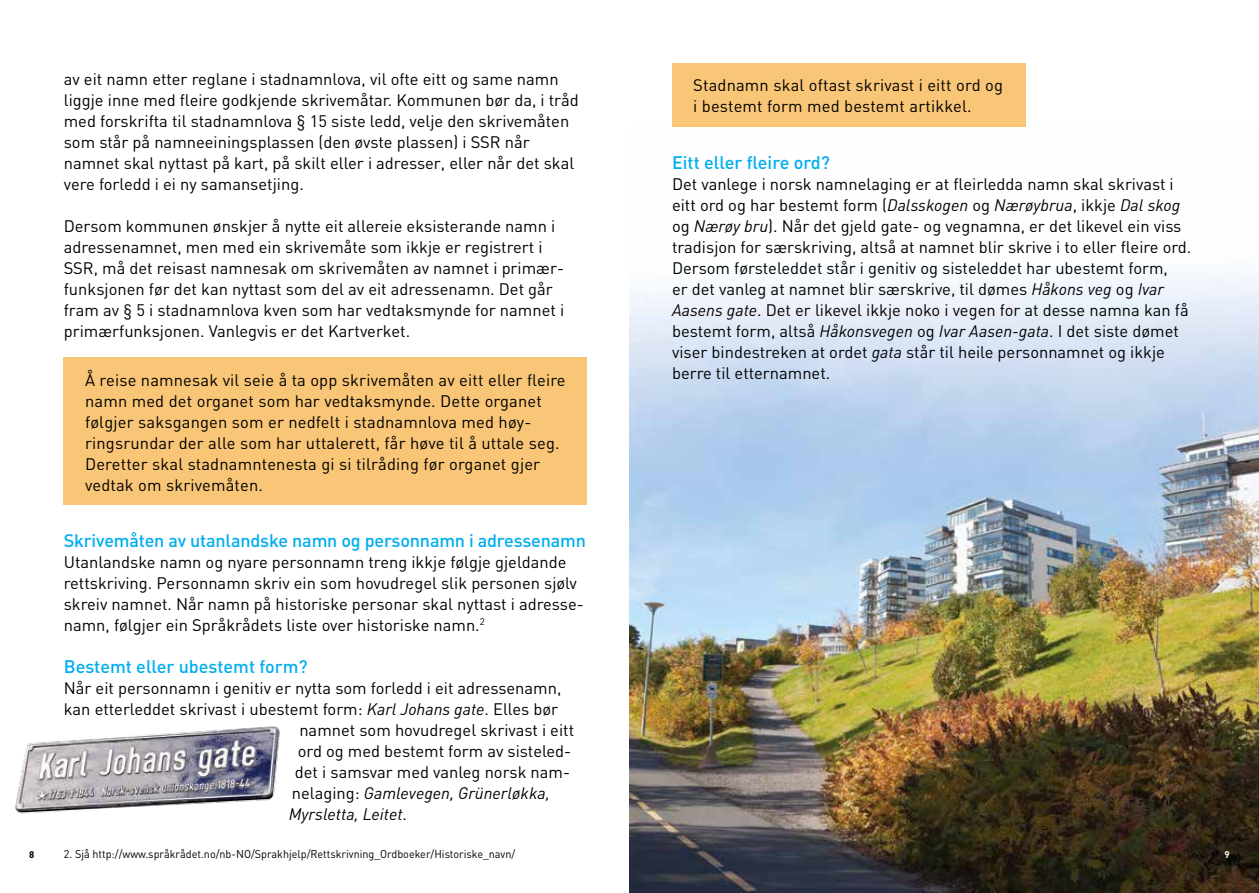
<style>
.page{position:relative;width:1259px;height:893px;background:#fff}
.page>*{position:absolute;margin:0;border:0;box-sizing:border-box;transform-origin:0 0}
.t1{font:500 18px "DIN";letter-spacing:-.01em;color:#00aeef}
.t2{font:16.5px/21px "DIN";color:#000}
.t3{font:italic 16.5px "DIN";color:#000}
.t4{font:11.25px "DIN";color:#000;scale:.96 1}
.t5{font:700 9.6px "DIN";color:#000}
.t6{font:700 9.6px "DIN";color:#fff}
.s1{font-style:italic}
.s2{font-style:normal}
</style>
<div class="page">
<img style="left:629px;top:270px;width:630px;height:623px">
<div style="left:672px;top:64px;width:353px;height:63px;background:#f9c677"></div>
<img style="left:15px;top:726px;width:265px;height:88px">
<div style="left:64px;top:358px;width:523px;height:147px;background:#f9c677"></div>
<p class="t2" style="left:64px;top:68px;width:516px">av eit namn etter reglane i stadnamnlova, vil ofte eitt og same namn liggje inne med fleire godkjende skrivemåtar. Kommunen bør da, i tråd med forskrifta til stadnamnlova § 15 siste ledd, velje den skrivemåten som står på namneeiningsplassen (den øvste plassen) i SSR når namnet skal nyttast på kart, på skilt eller i adresser, eller når det skal vere forledd i ei ny samansetjing.</p>
<p class="t2" style="left:64px;top:215px;width:502px">Dersom kommunen ønskjer å nytte eit allereie eksisterande namn i adressenamnet, men med ein skrivemåte som ikkje er registrert i SSR, må det reisast namnesak om skrivemåten av namnet i primær&shy;funksjonen før det kan nyttast som del av eit adressenamn. Det går fram av § 5 i stadnamnlova kven som har vedtaksmynde for namnet i primærfunksjonen. Vanlegvis er det Kartverket.</p>
<p class="t2" style="left:85px;top:369px;width:482px">Å reise namnesak vil seie å ta opp skrivemåten av eitt eller fleire namn med det organet som har vedtaksmynde. Dette organet følgjer saksgangen som er nedfelt i stadnamnlova med høy&shy;ringsrundar der alle som har uttalerett, får høve til å uttale seg.<br>Deretter skal stadnamntenesta gi si tilråding før organet gjer vedtak om skrivemåten.</p>
<p class="t1" style="left:64px;top:529px;width:523px">Skrivemåten av utanlandske namn og personnamn i adressenamn</p>
<p class="t2" style="left:64px;top:551px;width:521px">Utanlandske namn og nyare personnamn treng ikkje følgje gjeldande rettskriving. Personnamn skriv ein som hovudregel slik personen sjølv skreiv namnet. Når namn på historiske personar skal nyttast i adresse&shy;namn, følgjer ein Språkrådets liste over historiske namn.<sup>2</sup></p>
<p class="t1" style="left:64px;top:655px;width:245px">Bestemt eller ubestemt form?</p>
<p class="t2" style="left:64px;top:677px;width:499px">Når eit personnamn i genitiv er nytta som forledd i eit adressenamn,</p>
<p class="t2" style="left:64px;top:698px;width:496px">kan etterleddet skrivast i ubestemt form: <span class="s1">Karl Johans gate</span>. Elles bør</p>
<p class="t2" style="left:299px;top:719px;width:276px">namnet som hovudregel skrivast i eitt</p>
<p class="t2" style="left:298px;top:740px;width:275px">ord og med bestemt form av sisteled-</p>
<p class="t2" style="left:295px;top:761px;width:277px">det i samsvar med vanleg norsk nam-</p>
<p class="t3" style="left:292px;top:783px;width:259px"><span class="s2">nelaging:</span> Gamlevegen, Grünerløkka,</p>
<p class="t3" style="left:289px;top:804px;width:120px">Myrsletta, Leitet<span class="s2">.</span></p>
<p class="t2" style="left:693px;top:74px;width:311px">Stadnamn skal oftast skrivast i eitt ord og i bestemt form med bestemt artikkel.</p>
<p class="t1" style="left:672px;top:151px;width:159px">Eitt eller fleire ord?</p>
<p class="t2" style="left:672px;top:173px;width:521px">Det vanlege i norsk namnelaging er at fleirledda namn skal skrivast i eitt ord og har bestemt form (<span class="s1">Dalsskogen</span> og <span class="s1">Nærøybrua</span>, ikkje <span class="s1">Dal skog </span>og <span class="s1">Nærøy bru</span>). Når det gjeld gate- og vegnamna, er det likevel ein viss tradisjon for særskriving, altså at namnet blir skrive i to eller fleire ord.<br>Dersom førsteleddet står i genitiv og sisteleddet har ubestemt form,<br>er det vanleg at namnet blir særskrive, til dømes <span class="s1">Håkons veg</span> og <span class="s1">Ivar Aasens gate</span>. Det er likevel ikkje noko i vegen for at desse namna kan få bestemt form, altså <span class="s1">Håkonsvegen</span> og <span class="s1">Ivar Aasen-gata</span>. I det siste dømet viser bindestreken at ordet <span class="s1">gata</span> står til heile personnamnet og ikkje berre til etternamnet.</p>
<p class="t5" style="left:29px;top:848px;width:7px">8</p>
<p class="t4" style="left:64px;top:846px;width:472px">2. Sjå http://www.språkrådet.no/nb-N O/Sprakhjelp/Rettskrivning_Ordboeker/Historiske_navn/</p>
<p class="t6" style="left:1224px;top:848px;width:7px">9</p>
</div>
